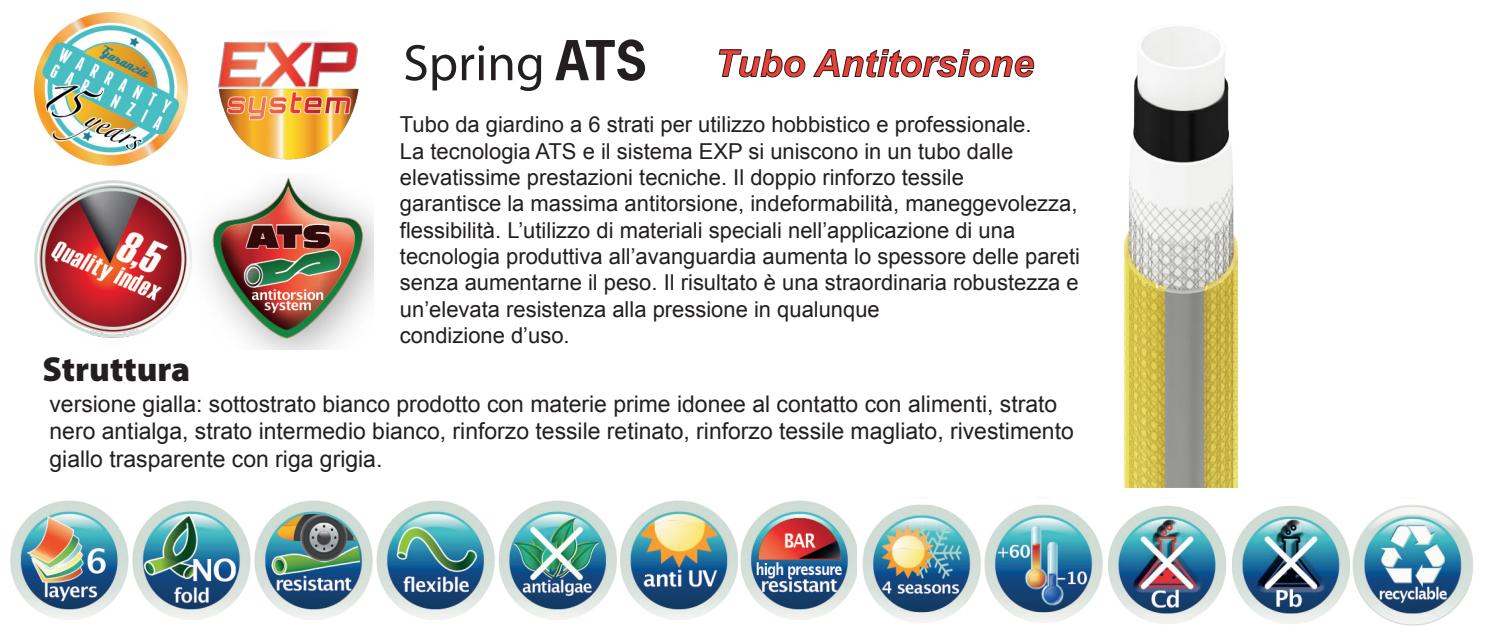
<style>
.page{position:relative;width:1489px;height:641px;background:#fff}
.page>*{position:absolute;margin:0;border:0;box-sizing:border-box;transform-origin:0 0}
.t1{font:51.5px "Myriad Pro";color:#231f20}
.t2{font:italic 700 37.25px "Arial";color:#ee3e35}
.t3{font:900 34.75px "Myriad Pro";color:#231f20}
.t4{font:23px/27.5px "Arial";color:#231f20}
.t5{font:22px/26.2px "Arial";color:#231f20}
.s1{font-family:"News Gothic Std";font-weight:700}
</style>
<div class="page">
<img style="left:10px;top:501px;width:846px;height:119px">
<img style="left:862px;top:504px;width:612px;height:121px">
<img style="left:34px;top:12px;width:153px;height:153px">
<img style="left:34px;top:180px;width:156px;height:158px">
<img style="left:190px;top:177px;width:184px;height:172px">
<img style="left:218px;top:41px;width:140px;height:118px">
<svg style="left:718px;top:49px;width:87px;height:29px"></svg>
<svg style="left:813px;top:49px;width:221px;height:29px"></svg>
<img style="left:1124px;top:26px;width:113px;height:462px">
<h3 class="t3" style="left:42px;top:349px;width:149px">Struttura</h3>
<h1 class="t1" style="left:403px;top:31px;width:245px">Spring <span class="s1">ATS</span></h1>
<h2 class="t2" style="left:714px;top:39px;width:320px">Tubo Antitorsione</h2>
<p class="t5" style="left:400px;top:112px;width:681px">Tubo da giardino a 6 strati per utilizzo hobbistico e professionale.<br>La tecnologia ATS e il sistema EXP si uniscono in un tubo dalle elevatissime prestazioni tecniche. Il doppio rinforzo tessile<br>garantisce la massima antitorsione, indeformabilità, maneggevolezza, flessibilità. L’utilizzo di materiali speciali nell’applicazione di una tecnologia produttiva all’avanguardia aumenta lo spessore delle pareti senza aumentarne il peso. Il risultato è una straordinaria robustezza e un’elevata resistenza alla pressione in qualunque<br>condizione d’uso.</p>
<p class="t4" style="left:49px;top:390px;width:1025px">versione gialla: sottostrato bianco prodotto con materie prime idonee al contatto con alimenti, strato nero antialga, strato intermedio bianco, rinforzo tessile retinato, rinforzo tessile magliato, rivestimento giallo trasparente con riga grigia.</p>
</div>
